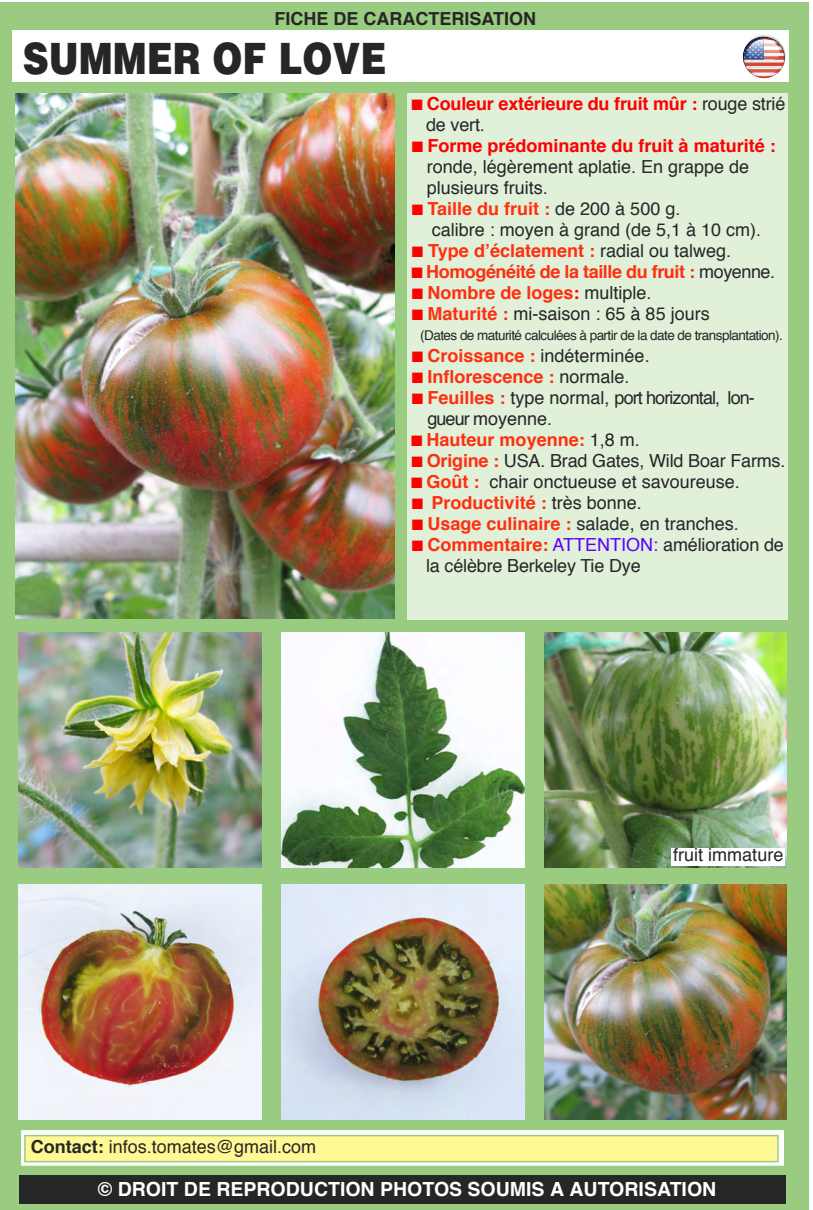
<style>
.page{position:relative;width:813px;height:1210px;background:#fff}
.page>*{position:absolute;margin:0;border:0;box-sizing:border-box;transform-origin:0 0}
.t1{font:900 43.2px "Helvetica";color:#272627;scale:.83 1}
.t2{font:700 19.5px "Helvetica";color:#fff}
.t3{font:18px/21px "Helvetica";color:#272627}
.t4{font:700 18px "Helvetica";color:#ff2f0f}
.t5{font:18px/21px "Helvetica";letter-spacing:-.05em;color:#272627}
.t6{font:700 18px/21px "Helvetica";letter-spacing:-.01em;color:#f00}
.t7{font:700 18px "Helvetica";letter-spacing:-.025em;color:#ff2f0f}
.t8{font:700 18px "Helvetica";color:#272627}
.t9{font:13.5px "Helvetica";letter-spacing:-.04em;color:#272627}
.s1{font-weight:400;color:#272627}
.s2{color:#f00}
.s3{font-weight:700;color:#f00}
.s4{font-weight:700;color:#ff2f0f}
.s5{color:#5f00ff}
.s6{font-weight:700}
</style>
<div class="page">
<div style="left:0;top:3px;width:808px;height:1207px;background:#99cc80"></div>
<div style="left:12px;top:31px;width:776px;height:51px;background:#fff"></div>
<div style="left:19px;top:1175px;width:766px;height:29px;background:#272627"></div>
<img style="left:16px;top:93px;width:378px;height:526px">
<img style="left:19px;top:632px;width:242px;height:235px">
<img style="left:281px;top:632px;width:243px;height:235px">
<img style="left:19px;top:885px;width:242px;height:235px">
<img style="left:281px;top:885px;width:243px;height:235px">
<img style="left:544px;top:632px;width:242px;height:235px">
<img style="left:544px;top:885px;width:242px;height:235px">
<svg style="left:743px;top:35px;width:42px;height:43px"></svg>
<svg style="left:23px;top:1132px;width:759px;height:32px;fill:#fff"></svg>
<div style="left:20px;top:1129px;width:765px;height:38px;border:2px solid #99cc80"></div>
<div style="left:26px;top:1136px;width:751px;height:25px;background:#fff894"></div>
<div style="left:24px;top:1135px;width:754px;height:27px;border:2px solid #99cc80"></div>
<div style="left:407px;top:93px;width:380px;height:527px;background:#e0f0d9"></div>
<div style="left:671px;top:848px;width:113px;height:18px;background:#fff"></div>
<p class="t8" style="left:274px;top:11px;width:263px">FICHE DE CARACTERISATION</p>
<h1 class="t1" style="left:23px;top:34px;width:440px">SUMMER OF LOVE</h1>
<p class="t6" style="left:426px;top:94px;width:360px;text-indent:-15px">■ Couleur extérieure du fruit mûr : <span class="s1">rouge strié de vert.</span></p>
<p class="t3" style="left:427px;top:136px;width:350px;text-indent:-15px"><span class="s2">■</span> <span class="s3">Forme prédominante du fruit à maturité : </span>ronde, légèrement aplatie. En grappe de plusieurs fruits.</p>
<p class="t3" style="left:432px;top:199px;width:331px;text-indent:-20px"><span class="s2">■</span> <span class="s4">Taille du fruit :</span> de 200 à 500 g.<br>calibre : moyen à grand (de 5,1 à 10 cm).</p>
<p class="t4" style="left:412px;top:243px;width:321px"><span class="s2">■</span> Type d’éclatement : <span class="s1">radial ou talweg.</span></p>
<p class="t7" style="left:411px;top:264px;width:365px"><span class="s2">■</span> Homogénéité de la taille du fruit : <span class="s1">moyenne.</span></p>
<p class="t4" style="left:412px;top:285px;width:241px"><span class="s2">■</span> Nombre de loges<span class="s2">:</span> <span class="s1">multiple.</span></p>
<p class="t3" style="left:412px;top:304px;width:299px"><span class="s2">■</span> <span class="s4">Maturité :</span> mi-saison : 65 à 85 jours</p>
<p class="t9" style="left:420px;top:330px;width:364px">(Dates de maturité calculées à partir de la date de transplantation).</p>
<p class="t3" style="left:412px;top:346px;width:239px"><span class="s2">■</span> <span class="s4">Croissance :</span> indéterminée.</p>
<p class="t4" style="left:412px;top:369px;width:219px"><span class="s2">■</span> Inflorescence : <span class="s1">normale.</span></p>
<p class="t5" style="left:427px;top:388px;width:329px;text-indent:-15px"><span class="s2">■</span> <span class="s4">Feuilles :</span> type normal, port horizontal, lon&shy;gueur moyenne.</p>
<p class="t4" style="left:411px;top:432px;width:230px"><span class="s2">■</span> Hauteur moyenne: <span class="s1">1,8 m.</span></p>
<p class="t3" style="left:411px;top:451px;width:375px"><span class="s2">■</span> <span class="s4">Origine :</span> USA. Brad Gates, Wild Boar Farms.</p>
<p class="t3" style="left:411px;top:472px;width:330px"><span class="s2">■</span> <span class="s4">Goût :</span> chair onctueuse et savoureuse.</p>
<p class="t4" style="left:412px;top:495px;width:231px"><span class="s2">■</span> Productivité : <span class="s1">très bonne.</span></p>
<p class="t3" style="left:412px;top:514px;width:328px"><span class="s2">■</span> <span class="s4">Usage culinaire :</span> salade, en tranches.</p>
<p class="t3" style="left:426px;top:536px;width:359px;text-indent:-14px"><span class="s2">■</span> <span class="s4">Commentaire:</span> <span class="s5">ATTENTION:</span> amélioration de la célèbre Berkeley Tie Dye</p>
<p class="t3" style="left:673px;top:846px;width:112px">fruit immature</p>
<p class="t3" style="left:31px;top:1137px;width:287px"><span class="s6">Contact:</span> infos.tomates@gmail.com</p>
<p class="t2" style="left:98px;top:1181px;width:619px">© DROIT DE REPRODUCTION PHOTOS SOUMIS A AUTORISATION</p>
</div>
